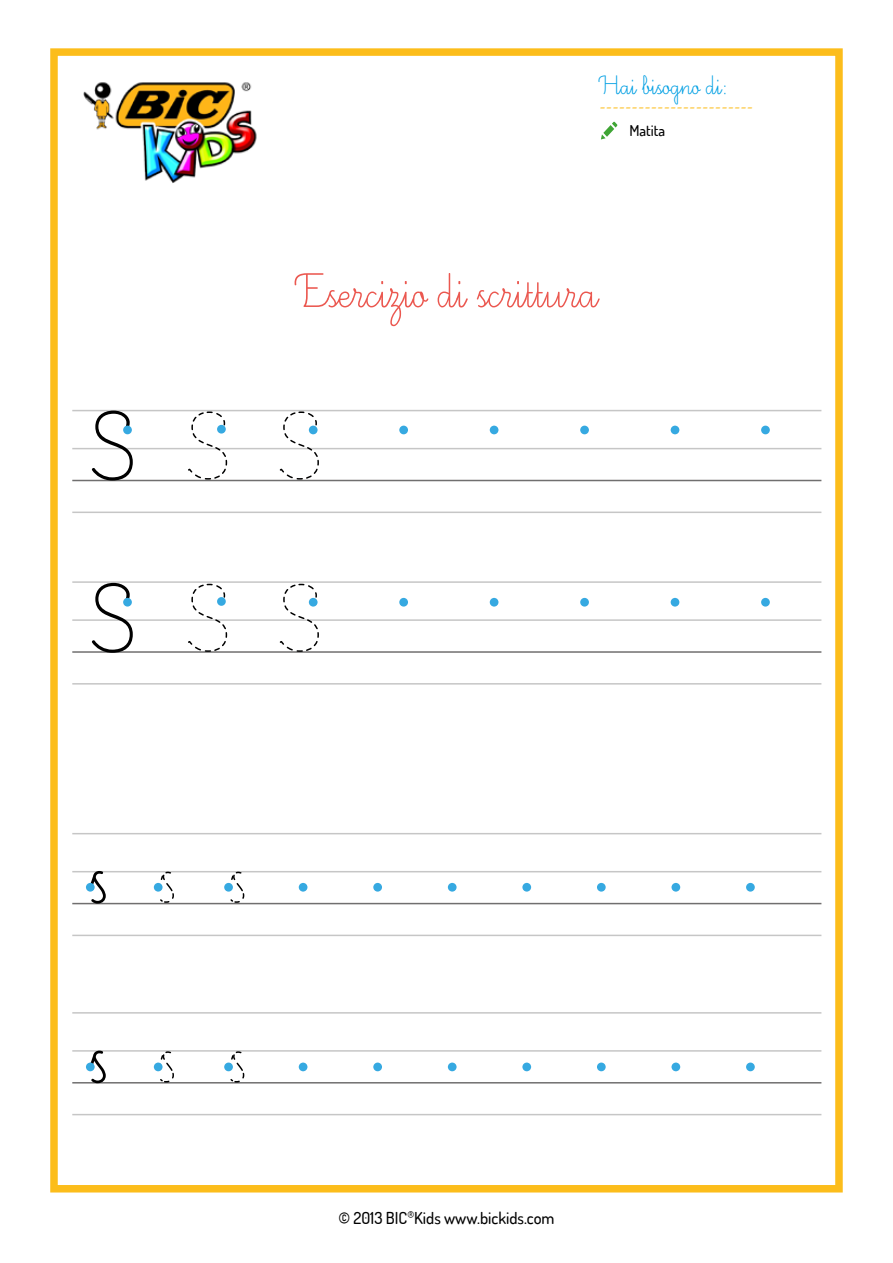
<style>
.page{position:relative;width:893px;height:1263px;background:#fff}
.page>*{position:absolute;margin:0;border:0;box-sizing:border-box;transform-origin:0 0}
.t1{font:121.05px/172.4px "Ecriture A Romain Orne";color:#000}
.t2{font:60px "Ecriture A Romain Orne";color:#eb5850}
.t3{font:33px "Ecriture A Romain Orne";color:#009fe3}
.t4{font:18px "Minion Pro";color:#fcbd1b}
.t5{font:500 16.5px "Dosis";color:#000}
.t6{font:500 15px "Dosis";color:#000}
</style>
<div class="page">
<div style="left:50px;top:48px;width:793px;height:1144px;border:8px solid #fcbd1b"></div>
<img style="left:83px;top:82px;width:174px;height:101px">
<svg style="left:601px;top:122px;width:16px;height:17px"></svg>
<hr style="left:72px;top:1082px;width:749px;height:1px;background:#706f6f">
<hr style="left:72px;top:1114px;width:749px;height:1px;background:#c6c6c6">
<hr style="left:72px;top:903px;width:749px;height:1px;background:#706f6f">
<hr style="left:72px;top:935px;width:749px;height:1px;background:#c6c6c6">
<hr style="left:72px;top:480px;width:749px;height:1px;background:#706f6f">
<hr style="left:72px;top:512px;width:749px;height:1px;background:#c6c6c6">
<hr style="left:72px;top:651px;width:749px;height:2px;background:#706f6f">
<hr style="left:72px;top:683px;width:749px;height:1px;background:#c6c6c6">
<hr style="left:72px;top:1050px;width:749px;height:2px;background:#c6c6c6">
<hr style="left:72px;top:871px;width:749px;height:1px;background:#c6c6c6">
<hr style="left:72px;top:448px;width:749px;height:1px;background:#c6c6c6">
<hr style="left:72px;top:619px;width:749px;height:2px;background:#c6c6c6">
<hr style="left:72px;top:1012px;width:749px;height:1px;background:#c6c6c6">
<hr style="left:72px;top:833px;width:749px;height:1px;background:#c6c6c6">
<hr style="left:72px;top:410px;width:749px;height:1px;background:#c6c6c6">
<hr style="left:72px;top:581px;width:749px;height:2px;background:#c6c6c6">
<svg style="left:187px;top:411px;width:41px;height:69px"></svg>
<svg style="left:187px;top:583px;width:41px;height:70px"></svg>
<svg style="left:279px;top:411px;width:41px;height:69px"></svg>
<svg style="left:279px;top:583px;width:41px;height:70px"></svg>
<div style="left:123px;top:426px;width:9px;height:8px;background:#36a9e1;border-radius:50%"></div>
<div style="left:123px;top:598px;width:9px;height:8px;background:#36a9e1;border-radius:50%"></div>
<div style="left:217px;top:425px;width:9px;height:9px;background:#36a9e1;border-radius:50%"></div>
<div style="left:217px;top:597px;width:9px;height:9px;background:#36a9e1;border-radius:50%"></div>
<div style="left:309px;top:426px;width:9px;height:8px;background:#36a9e1;border-radius:50%"></div>
<div style="left:309px;top:598px;width:9px;height:9px;background:#36a9e1;border-radius:50%"></div>
<div style="left:490px;top:426px;width:8px;height:8px;background:#36a9e1;border-radius:50%"></div>
<div style="left:490px;top:598px;width:8px;height:9px;background:#36a9e1;border-radius:50%"></div>
<div style="left:671px;top:426px;width:8px;height:8px;background:#36a9e1;border-radius:50%"></div>
<div style="left:671px;top:598px;width:8px;height:9px;background:#36a9e1;border-radius:50%"></div>
<div style="left:399px;top:426px;width:9px;height:8px;background:#36a9e1;border-radius:50%"></div>
<div style="left:399px;top:598px;width:9px;height:9px;background:#36a9e1;border-radius:50%"></div>
<div style="left:580px;top:426px;width:9px;height:8px;background:#36a9e1;border-radius:50%"></div>
<div style="left:580px;top:598px;width:9px;height:9px;background:#36a9e1;border-radius:50%"></div>
<div style="left:761px;top:426px;width:9px;height:8px;background:#36a9e1;border-radius:50%"></div>
<div style="left:761px;top:598px;width:9px;height:9px;background:#36a9e1;border-radius:50%"></div>
<svg style="left:89px;top:871px;width:17px;height:32px"></svg>
<svg style="left:89px;top:1050px;width:17px;height:33px"></svg>
<svg style="left:157px;top:871px;width:18px;height:32px"></svg>
<svg style="left:157px;top:1051px;width:18px;height:32px"></svg>
<svg style="left:227px;top:871px;width:18px;height:32px"></svg>
<svg style="left:227px;top:1051px;width:18px;height:32px"></svg>
<div style="left:86px;top:883px;width:9px;height:9px;background:#36a9e1;border-radius:50%"></div>
<div style="left:86px;top:1062px;width:9px;height:9px;background:#36a9e1;border-radius:50%"></div>
<div style="left:154px;top:883px;width:9px;height:9px;background:#36a9e1;border-radius:50%"></div>
<div style="left:154px;top:1062px;width:9px;height:9px;background:#36a9e1;border-radius:50%"></div>
<div style="left:224px;top:883px;width:9px;height:9px;background:#36a9e1;border-radius:50%"></div>
<div style="left:224px;top:1062px;width:9px;height:9px;background:#36a9e1;border-radius:50%"></div>
<div style="left:522px;top:883px;width:9px;height:9px;background:#36a9e1;border-radius:50%"></div>
<div style="left:522px;top:1062px;width:9px;height:9px;background:#36a9e1;border-radius:50%"></div>
<div style="left:299px;top:883px;width:8px;height:9px;background:#36a9e1;border-radius:50%"></div>
<div style="left:299px;top:1062px;width:8px;height:9px;background:#36a9e1;border-radius:50%"></div>
<div style="left:597px;top:883px;width:9px;height:9px;background:#36a9e1;border-radius:50%"></div>
<div style="left:597px;top:1062px;width:9px;height:9px;background:#36a9e1;border-radius:50%"></div>
<div style="left:373px;top:883px;width:9px;height:9px;background:#36a9e1;border-radius:50%"></div>
<div style="left:373px;top:1062px;width:9px;height:9px;background:#36a9e1;border-radius:50%"></div>
<div style="left:671px;top:883px;width:9px;height:9px;background:#36a9e1;border-radius:50%"></div>
<div style="left:671px;top:1062px;width:9px;height:9px;background:#36a9e1;border-radius:50%"></div>
<div style="left:448px;top:883px;width:9px;height:9px;background:#36a9e1;border-radius:50%"></div>
<div style="left:448px;top:1062px;width:9px;height:9px;background:#36a9e1;border-radius:50%"></div>
<div style="left:746px;top:883px;width:9px;height:9px;background:#36a9e1;border-radius:50%"></div>
<div style="left:746px;top:1062px;width:9px;height:9px;background:#36a9e1;border-radius:50%"></div>
<h1 class="t1" style="left:92px;top:367px;width:46px">S<br>S</h1>
<h3 class="t3" style="left:600px;top:69px;width:129px">Hai bisogno di:</h3>
<p class="t4" style="left:600px;top:94px;width:155px">------------------------</p>
<p class="t6" style="left:629px;top:121px;width:37px">Matita</p>
<h2 class="t2" style="left:296px;top:262px;width:302px">Esercizio di scrittura</h2>
<p class="t5" style="left:338px;top:1207px;width:218px">© 2013 BIC<sup>®</sup>Kids www.bickids.com</p>
</div>
